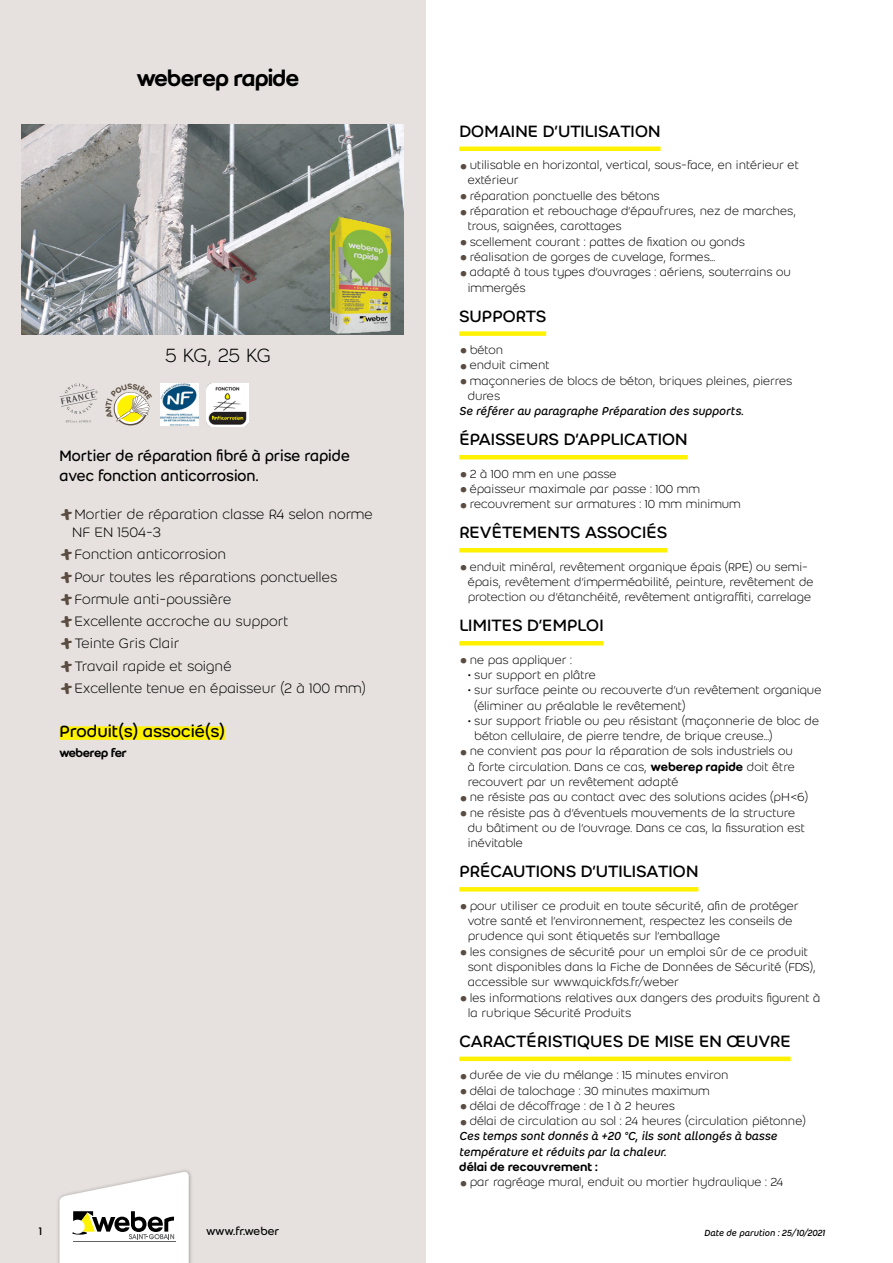
<style>
.page{position:relative;width:893px;height:1263px;background:#fff}
.page>*{position:absolute;margin:0;border:0;box-sizing:border-box;transform-origin:0 0}
.t1{font:24px "Weber Name";color:#000}
.t2{font:300 21px "Weber";color:#000}
.t3{font:18px "Weber";color:#000}
.t4{font:16.5px/19.8px "Weber";color:#000;scale:.95 1}
.t5{font:300 15px/22.2px "Weber";color:#000}
.t6{font:300 12.75px/15.3px "Weber";color:#000}
.t7{font:italic 12.75px/15.3px "Weber";color:#000}
.t8{font:500 12.75px "Weber";color:#000}
.t9{font:12.75px "Weber Name";color:#000}
.t10{font:12px "Weber";letter-spacing:-.01em;color:#000}
.t11{font:italic 9.75px "Weber";color:#000}
.s1{font-family:"Weber Brush";font-weight:400;font-size:16.5px;color:#5a4c40}
.s2{font-size:34.5px;color:#5a4c40}
.s3{font-weight:500}
.s4{font-weight:300;font-style:normal;font-size:34.5px;color:#5a4c40}
.s5{font-weight:300;font-style:normal}
</style>
<div class="page">
<div style="left:0;top:0;width:425px;height:1263px;background:#e6e1de"></div>
<img style="left:58px;top:1170px;width:134px;height:93px">
<svg style="left:59px;top:1171px;width:130px;height:92px"></svg>
<img style="left:21px;top:124px;width:383px;height:211px">
<img style="left:325px;top:216px;width:67px;height:119px">
<hr style="left:459px;top:147px;width:202px;height:4px;background:#fff200">
<div style="left:459px;top:331px;width:87px;height:5px;background:#fff200"></div>
<hr style="left:459px;top:455px;width:229px;height:4px;background:#fff200">
<hr style="left:459px;top:548px;width:208px;height:4px;background:#fff200">
<hr style="left:459px;top:641px;width:145px;height:4px;background:#fff200">
<svg style="left:459px;top:887px;width:239px;height:4px"></svg>
<div style="left:459px;top:1056px;width:332px;height:5px;background:#fff200"></div>
<div style="left:60px;top:726px;width:165px;height:14px;background:#fff200"></div>
<svg style="left:66px;top:420px;width:25px;height:3px"></svg>
<svg style="left:60px;top:384px;width:38px;height:30px"></svg>
<img style="left:160px;top:384px;width:38px;height:42px">
<img style="left:206px;top:384px;width:43px;height:42px">
<svg style="left:113px;top:392px;width:37px;height:33px"></svg>
<h1 class="t1" style="left:137px;top:64px;width:164px">WEBEREP RAPIDE</h1>
<h2 class="t2" style="left:165px;top:344px;width:108px">5 kg, 25 kg</h2>
<p class="t4" style="left:60px;top:446px;width:307px">MORTIER DE RÉPARATION FIBRÉ À PRISE RAPIDE<br>AVEC FONCTION ANTICORROSION.</p>
<p class="t5" style="left:72px;top:505px;width:302px;line-height:18px;text-indent:-13px"><span class="s1">+</span>Mortier de réparation classe R4 selon norme<br>NF EN 1504-3</p>
<p class="t5" style="left:60px;top:543px;width:308px"><span class="s1">+</span>Fonction anticorrosion<br><span class="s1">+</span>Pour toutes les réparations ponctuelles <span class="s1">+</span>Formule anti-poussière<br><span class="s1">+</span>Excellente accroche au support<br><span class="s1">+</span>Teinte Gris Clair<br><span class="s1">+</span>Travail rapide et soigné<br><span class="s1">+</span>Excellente tenue en épaisseur (2 à 100 mm)</p>
<h3 class="t3" style="left:60px;top:721px;width:167px">PRODUIT(S) ASSOCIÉ(S)</h3>
<p class="t9" style="left:60px;top:745px;width:69px">WEBEREP FER</p>
<p class="t10" style="left:39px;top:1224px;width:5px">1</p>
<p class="t10" style="left:206px;top:1224px;width:75px">WWW.FR.WEBER</p>
<h3 class="t3" style="left:459px;top:121px;width:203px">DOMAINE D’UTILISATION</h3>
<p class="t6" style="left:468px;top:158px;width:333px;text-indent:-8px"><span class="s2">•</span> utilisable en horizontal, vertical, sous-face, en intérieur et extérieur</p>
<p class="t6" style="left:459px;top:188px;width:202px"><span class="s2">•</span> réparation ponctuelle des bétons</p>
<p class="t6" style="left:468px;top:203px;width:330px;text-indent:-8px"><span class="s2">•</span> réparation et rebouchage d’épaufrures, nez de marches, trous, saignées, carottages</p>
<p class="t6" style="left:459px;top:234px;width:287px"><span class="s2">•</span> scellement courant : pattes de fixation ou gonds</p>
<p class="t6" style="left:459px;top:249px;width:257px"><span class="s2">•</span> réalisation de gorges de cuvelage, formes...</p>
<p class="t6" style="left:468px;top:265px;width:325px;text-indent:-8px"><span class="s2">•</span> adapté à tous types d’ouvrages : aériens, souterrains ou immergés</p>
<h3 class="t3" style="left:459px;top:306px;width:88px">SUPPORTS</h3>
<p class="t6" style="left:459px;top:342px;width:45px"><span class="s2">•</span> béton</p>
<p class="t6" style="left:459px;top:358px;width:92px"><span class="s2">•</span> enduit ciment</p>
<p class="t6" style="left:468px;top:373px;width:326px;text-indent:-8px"><span class="s2">•</span> maçonneries de blocs de béton, briques pleines, pierres dures</p>
<p class="t7" style="left:459px;top:403px;width:286px">Se référer au paragraphe Préparation des supports.</p>
<h3 class="t3" style="left:459px;top:429px;width:230px">ÉPAISSEURS D’APPLICATION</h3>
<p class="t6" style="left:459px;top:466px;width:159px"><span class="s2">•</span> 2 à 100 mm en une passe</p>
<p class="t6" style="left:459px;top:481px;width:242px"><span class="s2">•</span> épaisseur maximale par passe : 100 mm</p>
<p class="t6" style="left:459px;top:497px;width:283px"><span class="s2">•</span> recouvrement sur armatures : 10 mm minimum</p>
<h3 class="t3" style="left:459px;top:522px;width:209px">REVÊTEMENTS ASSOCIÉS</h3>
<p class="t6" style="left:468px;top:559px;width:347px;text-indent:-8px"><span class="s2">•</span> enduit minéral, revêtement organique épais (RPE) ou semi&shy;épais, revêtement d’imperméabilité, peinture, revêtement de protection ou d’étanchéité, revêtement antigraffiti, carrelage</p>
<h3 class="t3" style="left:459px;top:615px;width:146px">LIMITES D’EMPLOI</h3>
<p class="t6" style="left:459px;top:652px;width:114px"><span class="s2">•</span> ne pas appliquer :</p>
<p class="t6" style="left:468px;top:667px;width:130px">• sur support en plâtre</p>
<p class="t6" style="left:474px;top:683px;width:349px;text-indent:-6px">• sur surface peinte ou recouverte d’un revêtement organique (éliminer au préalable le revêtement)</p>
<p class="t6" style="left:474px;top:713px;width:346px;text-indent:-6px">• sur support friable ou peu résistant (maçonnerie de bloc de béton cellulaire, de pierre tendre, de brique creuse...)</p>
<p class="t6" style="left:468px;top:744px;width:329px;text-indent:-8px"><span class="s2">•</span> ne convient pas pour la réparation de sols industriels ou à forte circulation. Dans ce cas, <span class="s3">weberep rapide</span> doit être recouvert par un revêtement adapté</p>
<p class="t6" style="left:459px;top:790px;width:350px"><span class="s2">•</span> ne résiste pas au contact avec des solutions acides (pH&lt;6)</p>
<p class="t6" style="left:468px;top:805px;width:339px;text-indent:-8px"><span class="s2">•</span> ne résiste pas à d’éventuels mouvements de la structure du bâtiment ou de l’ouvrage. Dans ce cas, la fissuration est inévitable</p>
<h3 class="t3" style="left:459px;top:861px;width:241px">PRÉCAUTIONS D’UTILISATION</h3>
<p class="t6" style="left:468px;top:898px;width:333px;text-indent:-8px"><span class="s2">•</span> pour utiliser ce produit en toute sécurité, afin de protéger votre santé et l’environnement, respectez les conseils de prudence qui sont étiquetés sur l’emballage</p>
<p class="t6" style="left:468px;top:944px;width:349px;text-indent:-8px"><span class="s2">•</span> les consignes de sécurité pour un emploi sûr de ce produit sont disponibles dans la Fiche de Données de Sécurité (FDS), accessible sur www.quickfds.fr/weber</p>
<p class="t6" style="left:468px;top:990px;width:354px;text-indent:-8px"><span class="s2">•</span> les informations relatives aux dangers des produits figurent à la rubrique Sécurité Produits</p>
<h3 class="t3" style="left:459px;top:1031px;width:333px">CARACTÉRISTIQUES DE MISE EN ŒUVRE</h3>
<p class="t6" style="left:459px;top:1067px;width:271px"><span class="s2">•</span> durée de vie du mélange : 15 minutes environ</p>
<p class="t6" style="left:459px;top:1083px;width:252px"><span class="s2">•</span> délai de talochage : 30 minutes maximum</p>
<p class="t6" style="left:459px;top:1098px;width:217px"><span class="s2">•</span> délai de décoffrage : de 1 à 2 heures</p>
<p class="t7" style="left:459px;top:1113px;width:348px"><span class="s4">•</span> <span class="s5">délai de circulation au sol : 24 heures (circulation piétonne)<br></span>Ces temps sont donnés à +20 °C, ils sont allongés à basse température et réduits par la chaleur.</p>
<p class="t8" style="left:459px;top:1159px;width:140px">délai de recouvrement :</p>
<p class="t6" style="left:459px;top:1175px;width:326px"><span class="s2">•</span> par ragréage mural, enduit ou mortier hydraulique : 24</p>
<p class="t11" style="left:704px;top:1227px;width:122px">Date de parution : 25/10/2021</p>
</div>
